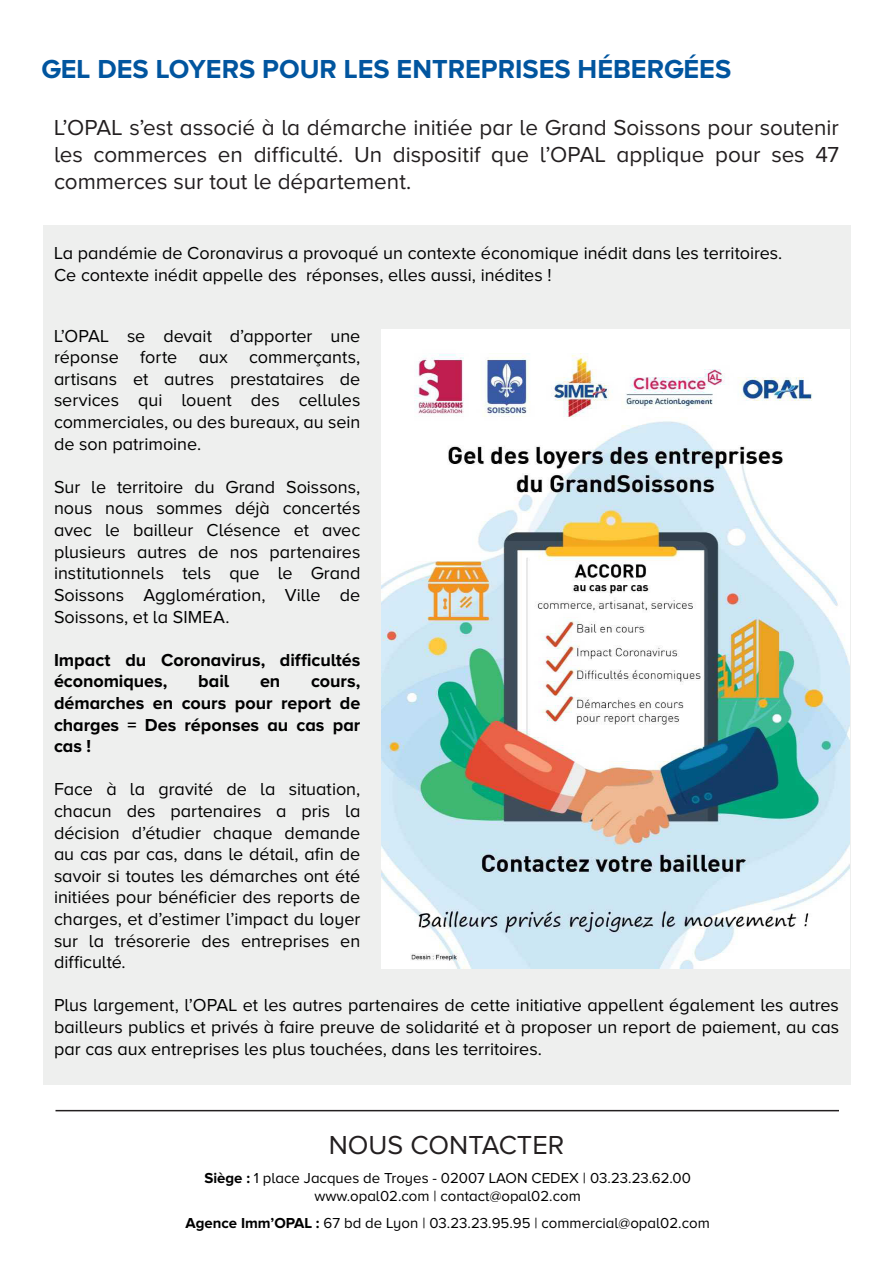
<style>
.page{position:relative;width:893px;height:1263px;background:#fff}
.page>*{position:absolute;margin:0;border:0;box-sizing:border-box;transform-origin:0 0}
.t1{font:700 27px "Proxima Nova A";color:#01559f}
.t2{font:27px "Proxima Nova A";color:#231f20}
.t3{font:22.5px/27px "Proxima Nova A";letter-spacing:-.005em;color:#231f20;text-align:justify}
.t4{font:18px/21.6px "Proxima Nova A";color:#000;text-align:justify}
.t5{font:700 18px/21.6px "Proxima Nova A";letter-spacing:-.005em;color:#000}
.t6{font:15px "Proxima Nova A";color:#000}
.s1{font-weight:700}
</style>
<div class="page">
<div style="left:43px;top:225px;width:807px;height:859px;background:#eeefee"></div>
<img style="left:382px;top:330px;width:468px;height:639px">
<hr style="left:55px;top:1110px;width:784px;height:1px;background:#231f20">
<p class="t1" style="left:41px;top:54px;width:691px">GEL DES LOYERS POUR LES ENTREPRISES HÉBERGÉES</p>
<p class="t3" style="left:54px;top:113px;width:786px">L’OPAL s’est associé à la démarche initiée par le Grand Soissons pour soutenir les commerces en difficulté. Un dispositif que l’OPAL applique pour ses 47 commerces sur tout le département.</p>
<p class="t4" style="left:54px;top:242px;width:730px">La pandémie de Coronavirus a provoqué un contexte économique inédit dans les territoires.</p>
<p class="t4" style="left:54px;top:264px;width:499px">Ce contexte inédit appelle des réponses, elles aussi, inédites !</p>
<p class="t4" style="left:54px;top:325px;width:308px">L’OPAL se devait d’apporter une réponse forte aux commerçants, artisans et autres prestataires de services qui louent des cellules commerciales, ou des bureaux, au sein de son patrimoine.</p>
<p class="t4" style="left:54px;top:476px;width:308px">Sur le territoire du Grand Soissons, nous nous sommes déjà concertés avec le bailleur Clésence et avec plusieurs autres de nos partenaires institutionnels tels que le Grand Soissons Agglomération, Ville de Soissons, et la SIMEA.</p>
<p class="t5" style="left:54px;top:648px;width:308px">Impact du Coronavirus, difficultés économiques,</p>
<p class="t5" style="left:198px;top:670px;width:32px">bail</p>
<p class="t5" style="left:260px;top:670px;width:22px">en</p>
<p class="t5" style="left:54px;top:670px;width:308px;text-align:justify;text-indent:257px">cours, démarches en cours pour report de charges = Des réponses au cas par cas !</p>
<p class="t4" style="left:54px;top:778px;width:308px">Face à la gravité de la situation, chacun des partenaires a pris la décision d’étudier chaque demande au cas par cas, dans le détail, afin de savoir si toutes les démarches ont été initiées pour bénéficier des reports de charges, et d’estimer l’impact du loyer sur la trésorerie des entreprises en difficulté.</p>
<p class="t4" style="left:54px;top:994px;width:787px">Plus largement, l’OPAL et les autres partenaires de cette initiative appellent également les autres bailleurs publics et privés à faire preuve de solidarité et à proposer un report de paiement, au cas par cas aux entreprises les plus touchées, dans les territoires.</p>
<p class="t2" style="left:329px;top:1130px;width:237px">NOUS CONTACTER</p>
<p class="t6" style="left:204px;top:1169px;width:488px"><span class="s1">Siège :</span> 1 place Jacques de Troyes - 02007 LAON CEDEX | 03.23.23.62.00</p>
<p class="t6" style="left:314px;top:1187px;width:268px">www.opal02.com | contact@opal02.com</p>
<p class="t6" style="left:185px;top:1214px;width:526px"><span class="s1">Agence Imm’OPAL :</span> 67 bd de Lyon | 03.23.23.95.95 | commercial@opal02.com</p>
</div>
